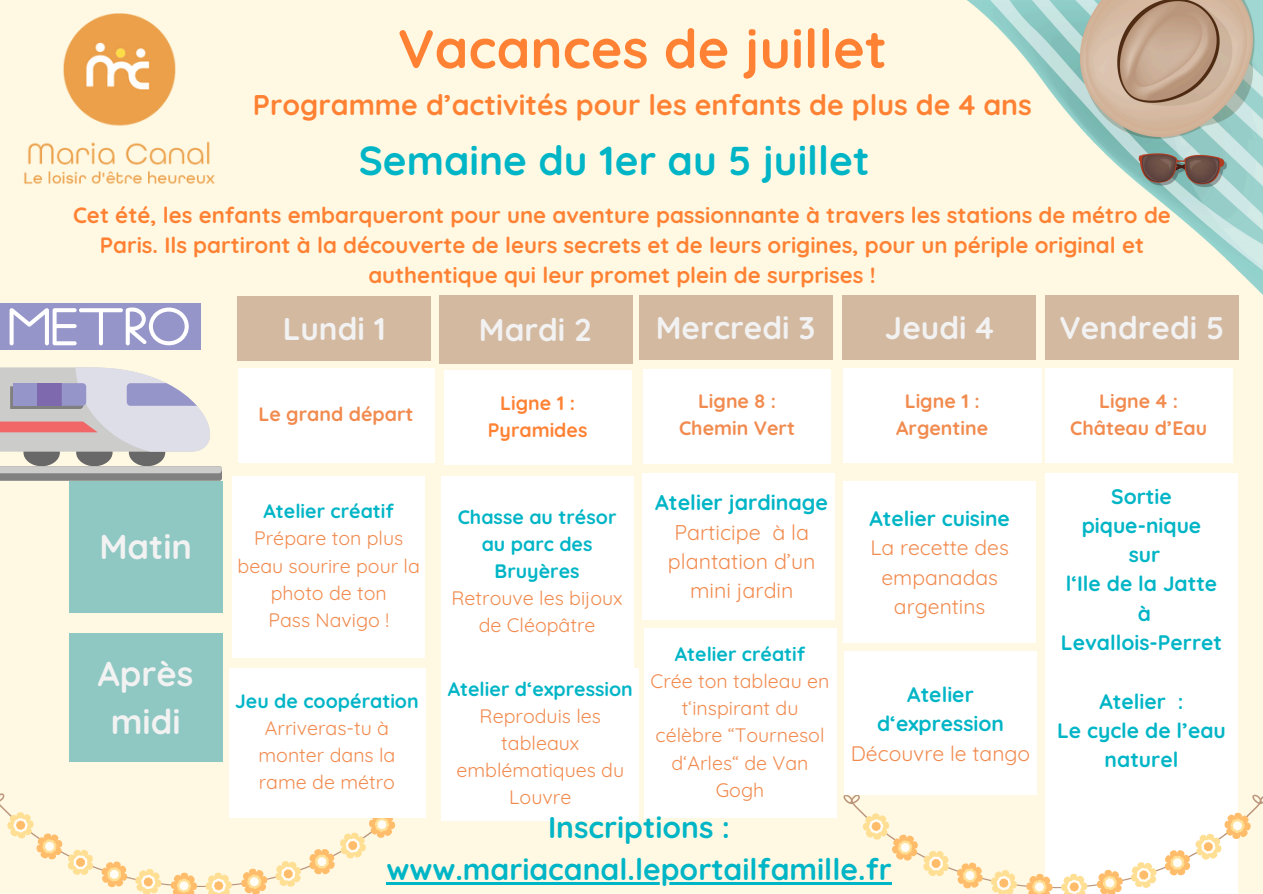
<style>
.page{position:relative;width:1263px;height:894px;background:#fff}
.page>*{position:absolute;margin:0;border:0;box-sizing:border-box;transform-origin:0 0}
.t1{font:700 54px "Quicksand";color:#ff8234}
.t2{font:700 40.5px "Quicksand";color:#00b5c6}
.t3{font:700 34.5px/47.2px "Quicksand";color:#f2f2f2;text-align:center}
.t4{font:700 31.5px "Quicksand";color:#f2f2f2}
.t5{font:700 30px "Quicksand";color:#00b5c6}
.t6{font:700 28.5px "Quicksand";color:#ff8234}
.t7{font:700 22.2px/30.3px "Quicksand";color:#ff8234;text-align:center}
.t8{font:21.3px/29.2px "Quicksand";color:#f18b4f;text-align:center}
.t9{font:700 21px/29.2px "Quicksand";color:#00b5c6;text-align:center}
.t10{font:21px/29.2px "Quicksand";color:#f18b4f;text-align:center}
.t11{font:19.5px/27px "Quicksand";color:#f18b4f;text-align:center}
.t12{font:700 19.5px/27px "Quicksand";color:#00b5c6;text-align:center}
.t13{font:700 19.5px/27px "Quicksand";color:#f18b4f;text-align:center}
.t14{font:700 19.5px/27px "Quicksand";color:#ff8234;text-align:center}
.s1{font-weight:700;color:#00b5c6}
.s2{font-weight:400;color:#f18b4f}
</style>
<div class="page">
<div style="left:0;top:0;width:1263px;height:893px;background:#fff9e3"></div>
<div style="left:69px;top:481px;width:153px;height:131px;background:#8fc8c3"></div>
<div style="left:69px;top:633px;width:153px;height:129px;background:#8fc8c3"></div>
<div style="left:1045px;top:473px;width:193px;height:420px;background:#fff"></div>
<img style="left:24px;top:14px;width:191px;height:170px">
<div style="left:639px;top:295px;width:193px;height:65px;background:#d4b9a1"></div>
<div style="left:1045px;top:295px;width:193px;height:64px;background:#d4b9a1"></div>
<div style="left:1045px;top:368px;width:187px;height:95px;background:#fff"></div>
<div style="left:843px;top:368px;width:198px;height:95px;background:#fff"></div>
<div style="left:843px;top:295px;width:193px;height:64px;background:#d4b9a1"></div>
<div style="left:644px;top:628px;width:192px;height:189px;background:#fff"></div>
<div style="left:643px;top:369px;width:187px;height:94px;background:#fff"></div>
<div style="left:439px;top:295px;width:193px;height:68px;background:#d4b9a1"></div>
<div style="left:444px;top:370px;width:187px;height:95px;background:#fff"></div>
<div style="left:238px;top:296px;width:193px;height:64px;background:#d4b9a1"></div>
<div style="left:238px;top:368px;width:196px;height:95px;background:#fff"></div>
<div style="left:642px;top:472px;width:193px;height:147px;background:#fff"></div>
<div style="left:442px;top:668px;width:197px;height:152px;background:#fff"></div>
<div style="left:441px;top:476px;width:192px;height:192px;background:#fff"></div>
<img style="left:967px;top:0;width:296px;height:295px">
<hr style="left:386px;top:881px;width:506px;height:3px;background:#00b5c6">
<svg style="left:0;top:793px;width:413px;height:100px"></svg>
<svg style="left:843px;top:794px;width:420px;height:99px"></svg>
<div style="left:232px;top:475px;width:193px;height:182px;background:#fff"></div>
<div style="left:229px;top:668px;width:196px;height:149px;background:#fff"></div>
<div style="left:843px;top:481px;width:193px;height:161px;background:#fff"></div>
<div style="left:844px;top:651px;width:193px;height:144px;background:#fff"></div>
<div style="left:23px;top:438px;width:37px;height:28px;background:#686868;border-radius:50%"></div>
<div style="left:76px;top:438px;width:37px;height:28px;background:#686868;border-radius:50%"></div>
<div style="left:129px;top:438px;width:36px;height:28px;background:#686868;border-radius:50%"></div>
<svg style="left:0;top:466px;width:222px;height:14px;background:#a6a6a6"></svg>
<div style="left:0;top:303px;width:201px;height:47px;background:#9695c9"></div>
<svg style="left:10px;top:307px;width:179px;height:38px"></svg>
<svg style="left:0;top:367px;width:210px;height:84px;background:#cec5d0"></svg>
<p class="t1" style="left:398px;top:14px;width:491px">Vacances de juillet</p>
<p class="t6" style="left:253px;top:87px;width:781px">Programme d’activités pour les enfants de plus de 4 ans</p>
<p class="t2" style="left:359px;top:134px;width:512px">Semaine du 1er au 5 juillet</p>
<p class="t7" style="left:73px;top:199px;width:1099px">Cet été, les enfants embarqueront pour une aventure passionnante à travers les stations de métro de<br>Paris. Ils partiront à la découverte de leurs secrets et de leurs origines, pour un périple original et authentique qui leur promet plein de surprises !</p>
<p class="t3" style="left:99px;top:522px;width:94px">Matin</p>
<p class="t3" style="left:98px;top:649px;width:97px">Après midi</p>
<h6 class="t4" style="left:283px;top:308px;width:105px">Lundi 1</h6>
<h5 class="t13" style="left:258px;top:400px;width:157px">Le grand départ</h5>
<h2 class="t12" style="left:263px;top:497px;width:132px">Atelier créatif</h2>
<h5 class="t11" style="left:238px;top:524px;width:184px">Prépare ton plus beau sourire pour la photo de ton</h5>
<p class="t11" style="left:269px;top:605px;width:122px">Pass Navigo !</p>
<p class="t12" style="left:235px;top:686px;width:185px">Jeu de coopération</p>
<h2 class="t11" style="left:258px;top:713px;width:138px">Arriveras-tu à monter dans la rame de métro</h2>
<h6 class="t4" style="left:479px;top:309px;width:115px">Mardi 2</h6>
<h2 class="t4" style="left:656px;top:307px;width:161px">Mercredi 3</h2>
<h2 class="t4" style="left:1059px;top:307px;width:166px">Vendredi 5</h2>
<h2 class="t4" style="left:885px;top:307px;width:110px">Jeudi 4</h2>
<h6 class="t14" style="left:488px;top:388px;width:101px">Ligne 1 :<br>Pyramides</h6>
<h6 class="t13" style="left:679px;top:387px;width:117px">Ligne 8 :<br>Chemin Vert</h6>
<p class="t12" style="left:458px;top:502px;width:160px">Chasse au trésor au parc des<br>Bruyères</p>
<p class="t11" style="left:451px;top:583px;width:173px">Retrouve les bijoux de Cléopâtre</p>
<h4 class="t12" style="left:448px;top:675px;width:187px">Atelier d‘expression</h4>
<p class="t11" style="left:456px;top:702px;width:169px">Reproduis les tableaux emblématiques du<br>Louvre</p>
<p class="t8" style="left:655px;top:487px;width:174px"><span class="s1">Atelier jardinage<br></span>Participe à la plantation d’un mini jardin</p>
<p class="t12" style="left:675px;top:640px;width:132px">Atelier créatif</p>
<h6 class="t11" style="left:651px;top:667px;width:180px">Crée ton tableau en t‘inspirant du célèbre “Tournesol d‘Arles“ de Van<br>Gogh</h6>
<h2 class="t13" style="left:896px;top:387px;width:94px">Ligne 1 :<br>Argentine</h2>
<h5 class="t10" style="left:869px;top:503px;width:142px"><span class="s1">Atelier cuisine<br></span>La recette des empanadas argentins</h5>
<p class="t9" style="left:851px;top:679px;width:181px">Atelier d‘expression<br><span class="s2">Découvre le tango</span></p>
<h2 class="t13" style="left:1070px;top:387px;width:138px">Ligne 4 :<br>Château d’Eau</h2>
<h3 class="t9" style="left:1066px;top:481px;width:153px">Sortie pique-nique sur<br>l‘Ile de la Jatte à</h3>
<h1 class="t9" style="left:1061px;top:627px;width:163px">Levallois-Perret</h1>
<h1 class="t9" style="left:1057px;top:685px;width:170px">Atelier :<br>Le cycle de l’eau naturel</h1>
<p class="t5" style="left:548px;top:808px;width:184px">Inscriptions :</p>
<p class="t5" style="left:386px;top:849px;width:507px">www.mariacanal.leportailfamille.fr</p>
</div>
